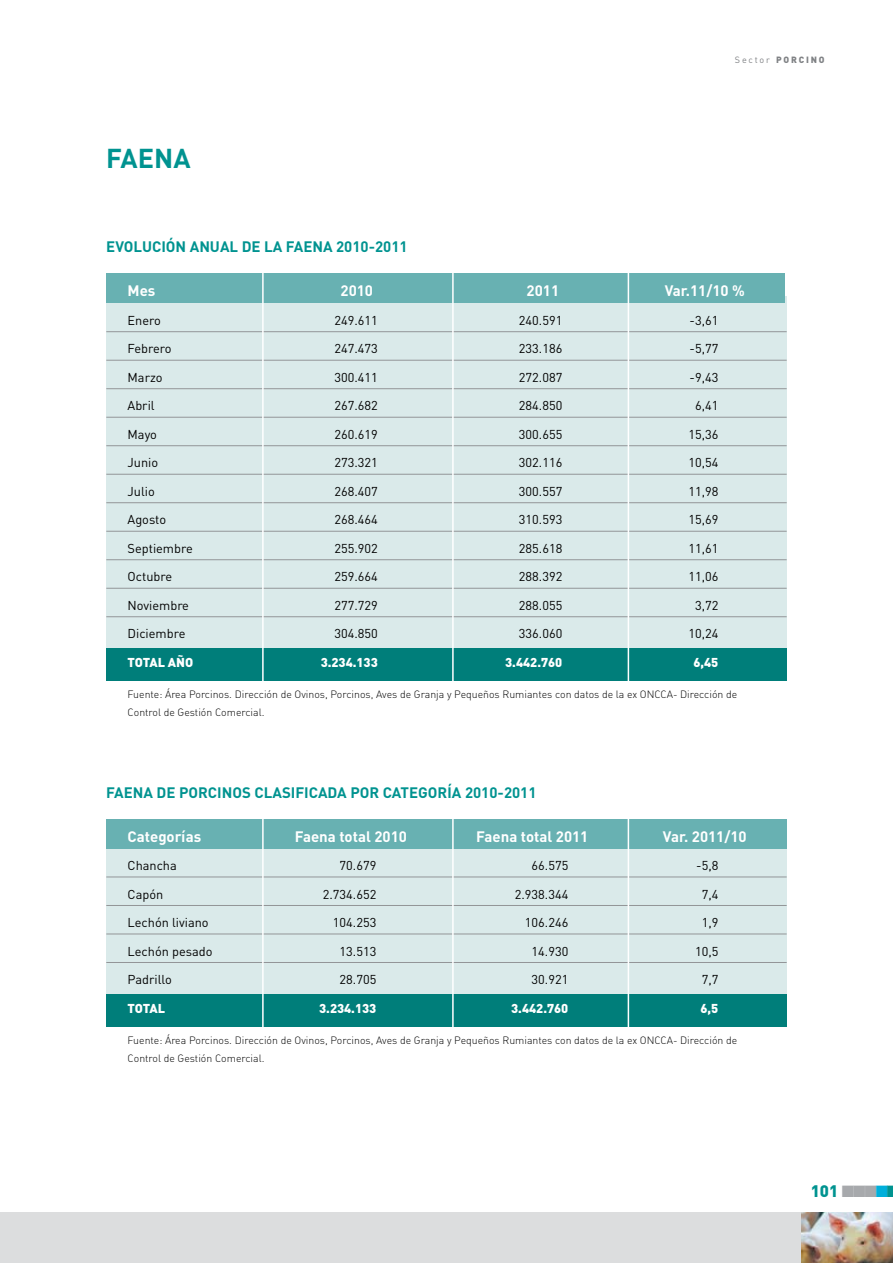
<style>
.page{position:relative;width:893px;height:1263px;background:#fff}
.page>*{position:absolute;margin:0;border:0;box-sizing:border-box;transform-origin:0 0}
.t1{font:700 27px "DIN";color:#009390}
.t2{font:900 16.5px "DIN";color:#009390}
.t3{font:700 15px "DIN";color:#009390}
.t4{font:700 15px "DIN";color:#fff}
.t5{font:12.75px "DIN";color:#000}
.t6{font:900 12.75px "DIN";color:#fff}
.t7{font:10.5px/18px "DIN Light Alternate";color:#000}
.t8{font:900 9px "DIN";letter-spacing:.2em;color:#808285}
.s1{font-weight:400}
.s2{color:#a7a9ac}
.s3{color:#00afdb}
</style>
<div class="page">
<div style="left:1px;top:1213px;width:892px;height:50px;background:#dcddde"></div>
<img style="left:802px;top:1213px;width:91px;height:50px">
<div style="left:106px;top:297px;width:681px;height:379px;background:#daeaea"></div>
<div style="left:106px;top:274px;width:679px;height:29px;background:#68b1b2"></div>
<div style="left:106px;top:649px;width:681px;height:32px;background:#007e7a"></div>
<hr style="left:106px;top:331px;width:681px;height:1px;background:#939598">
<hr style="left:106px;top:360px;width:681px;height:1px;background:#939598">
<hr style="left:106px;top:388px;width:681px;height:1px;background:#939598">
<hr style="left:106px;top:417px;width:681px;height:1px;background:#939598">
<hr style="left:106px;top:445px;width:681px;height:1px;background:#939598">
<hr style="left:106px;top:474px;width:681px;height:1px;background:#939598">
<hr style="left:106px;top:502px;width:681px;height:1px;background:#939598">
<hr style="left:106px;top:531px;width:681px;height:1px;background:#939598">
<hr style="left:106px;top:559px;width:681px;height:1px;background:#939598">
<hr style="left:106px;top:588px;width:681px;height:1px;background:#939598">
<hr style="left:106px;top:616px;width:681px;height:1px;background:#939598">
<hr style="left:628px;top:267px;width:1px;height:422px;background:#fff">
<hr style="left:262px;top:270px;width:2px;height:419px;background:#fff">
<hr style="left:452px;top:271px;width:2px;height:418px;background:#fff">
<div style="left:106px;top:842px;width:681px;height:163px;background:#daeaea"></div>
<div style="left:106px;top:819px;width:681px;height:29px;background:#68b1b2"></div>
<div style="left:106px;top:994px;width:681px;height:32px;background:#007e7a"></div>
<hr style="left:106px;top:876px;width:681px;height:1px;background:#939598">
<hr style="left:106px;top:905px;width:681px;height:1px;background:#939598">
<hr style="left:106px;top:933px;width:681px;height:1px;background:#939598">
<hr style="left:106px;top:962px;width:681px;height:1px;background:#939598">
<hr style="left:628px;top:813px;width:1px;height:226px;background:#fff">
<hr style="left:262px;top:814px;width:2px;height:225px;background:#fff">
<hr style="left:452px;top:815px;width:2px;height:224px;background:#fff">
<h1 class="t1" style="left:106px;top:141px;width:86px">faena</h1>
<p class="t8" style="left:735px;top:54px;width:91px"><span class="s1">Sector</span> PORCINO</p>
<p class="t3" style="left:106px;top:237px;width:303px">Evolución anual de la faena 2010-2011</p>
<p class="t4" style="left:128px;top:281px;width:29px">Mes</p>
<p class="t4" style="left:341px;top:281px;width:34px">2010</p>
<p class="t4" style="left:527px;top:281px;width:34px">2011</p>
<p class="t4" style="left:665px;top:281px;width:82px">Var.11/10 %</p>
<p class="t5" style="left:128px;top:312px;width:35px">Enero</p>
<p class="t5" style="left:334px;top:312px;width:45px">249.611</p>
<p class="t5" style="left:519px;top:312px;width:45px">240.591</p>
<p class="t5" style="left:690px;top:312px;width:30px">-3,61</p>
<p class="t5" style="left:128px;top:341px;width:46px">Febrero</p>
<p class="t5" style="left:334px;top:341px;width:45px">247.473</p>
<p class="t5" style="left:519px;top:341px;width:45px">233.186</p>
<p class="t5" style="left:690px;top:341px;width:30px">-5,77</p>
<p class="t5" style="left:128px;top:369px;width:37px">Marzo</p>
<p class="t5" style="left:334px;top:369px;width:45px">300.411</p>
<p class="t5" style="left:519px;top:369px;width:45px">272.087</p>
<p class="t5" style="left:690px;top:369px;width:30px">-9,43</p>
<p class="t5" style="left:128px;top:398px;width:29px">Abril</p>
<p class="t5" style="left:334px;top:398px;width:45px">267.682</p>
<p class="t5" style="left:519px;top:398px;width:45px">284.850</p>
<p class="t5" style="left:695px;top:398px;width:25px">6,41</p>
<p class="t5" style="left:128px;top:426px;width:31px">Mayo</p>
<p class="t5" style="left:334px;top:426px;width:45px">260.619</p>
<p class="t5" style="left:519px;top:426px;width:45px">300.655</p>
<p class="t5" style="left:688px;top:426px;width:31px">15,36</p>
<p class="t5" style="left:128px;top:455px;width:32px">Junio</p>
<p class="t5" style="left:334px;top:455px;width:45px">273.321</p>
<p class="t5" style="left:519px;top:455px;width:45px">302.116</p>
<p class="t5" style="left:688px;top:455px;width:31px">10,54</p>
<p class="t5" style="left:128px;top:483px;width:29px">Julio</p>
<p class="t5" style="left:334px;top:483px;width:45px">268.407</p>
<p class="t5" style="left:519px;top:483px;width:45px">300.557</p>
<p class="t5" style="left:688px;top:483px;width:31px">11,98</p>
<p class="t5" style="left:128px;top:512px;width:40px">Agosto</p>
<p class="t5" style="left:334px;top:512px;width:45px">268.464</p>
<p class="t5" style="left:519px;top:512px;width:45px">310.593</p>
<p class="t5" style="left:688px;top:512px;width:31px">15,69</p>
<p class="t5" style="left:128px;top:540px;width:67px">Septiembre</p>
<p class="t5" style="left:334px;top:540px;width:45px">255.902</p>
<p class="t5" style="left:519px;top:540px;width:45px">285.618</p>
<p class="t5" style="left:688px;top:540px;width:31px">11,61</p>
<p class="t5" style="left:128px;top:569px;width:46px">Octubre</p>
<p class="t5" style="left:334px;top:569px;width:45px">259.664</p>
<p class="t5" style="left:519px;top:569px;width:45px">288.392</p>
<p class="t5" style="left:688px;top:569px;width:31px">11,06</p>
<p class="t5" style="left:128px;top:597px;width:63px">Noviembre</p>
<p class="t5" style="left:334px;top:597px;width:45px">277.729</p>
<p class="t5" style="left:519px;top:597px;width:45px">288.055</p>
<p class="t5" style="left:695px;top:597px;width:25px">3,72</p>
<p class="t5" style="left:128px;top:626px;width:59px">Diciembre</p>
<p class="t5" style="left:334px;top:626px;width:45px">304.850</p>
<p class="t5" style="left:519px;top:626px;width:45px">336.060</p>
<p class="t5" style="left:688px;top:626px;width:31px">10,24</p>
<p class="t6" style="left:128px;top:654px;width:67px">TOTAL AÑO</p>
<p class="t6" style="left:321px;top:654px;width:59px">3.234.133</p>
<p class="t6" style="left:505px;top:654px;width:59px">3.442.760</p>
<p class="t6" style="left:693px;top:654px;width:26px">6,45</p>
<p class="t7" style="left:128px;top:685px;width:611px">Fuente: Área Porcinos. Dirección de Ovinos, Porcinos, Aves de Granja y Pequeños Rumiantes con datos de la ex ONCCA- Dirección de<br>Control de Gestión Comercial.</p>
<p class="t3" style="left:106px;top:783px;width:19px">FAENA</p>
<p class="t3" style="left:157px;top:783px;width:61px">DE PORCINOS</p>
<p class="t3" style="left:254px;top:783px;width:9px">CLASI</p>
<p class="t3" style="left:295px;top:783px;width:97px">FICADA POR CATE</p>
<p class="t3" style="left:418px;top:783px;width:120px">GORÍA 2010-2011</p>
<p class="t4" style="left:128px;top:826px;width:75px">Categorías</p>
<p class="t4" style="left:295px;top:826px;width:114px">Faena total 2010</p>
<p class="t4" style="left:476px;top:826px;width:155px">Faena total 2011 V</p>
<p class="t4" style="left:671px;top:826px;width:77px">ar. 2011/10</p>
<p class="t5" style="left:128px;top:858px;width:51px">Chancha</p>
<p class="t5" style="left:340px;top:858px;width:38px">70.679</p>
<p class="t5" style="left:532px;top:858px;width:38px">66.575</p>
<p class="t5" style="left:696px;top:858px;width:24px">-5,8</p>
<p class="t5" style="left:128px;top:886px;width:37px">Capón</p>
<p class="t5" style="left:323px;top:886px;width:55px">2.734.652</p>
<p class="t5" style="left:515px;top:886px;width:55px">2.938.344</p>
<p class="t5" style="left:702px;top:886px;width:18px">7,4</p>
<p class="t5" style="left:128px;top:915px;width:83px">Lechón liviano</p>
<p class="t5" style="left:333px;top:915px;width:45px">104.253</p>
<p class="t5" style="left:525px;top:915px;width:45px">106.246</p>
<p class="t5" style="left:702px;top:915px;width:18px">1,9</p>
<p class="t5" style="left:128px;top:943px;width:87px">Lechón pesado</p>
<p class="t5" style="left:340px;top:943px;width:38px">13.513</p>
<p class="t5" style="left:532px;top:943px;width:38px">14.930</p>
<p class="t5" style="left:695px;top:943px;width:25px">10,5</p>
<p class="t5" style="left:128px;top:972px;width:46px">Padrillo</p>
<p class="t5" style="left:340px;top:972px;width:38px">28.705</p>
<p class="t5" style="left:532px;top:972px;width:38px">30.921</p>
<p class="t5" style="left:702px;top:972px;width:18px">7,7</p>
<p class="t6" style="left:128px;top:999px;width:35px">TOTAL</p>
<p class="t6" style="left:319px;top:999px;width:59px">3.234.133</p>
<p class="t6" style="left:511px;top:999px;width:59px">3.442.760</p>
<p class="t6" style="left:700px;top:999px;width:19px">6,5</p>
<p class="t7" style="left:128px;top:1031px;width:611px">Fuente: Área Porcinos. Dirección de Ovinos, Porcinos, Aves de Granja y Pequeños Rumiantes con datos de la ex ONCCA- Dirección de<br>Control de Gestión Comercial.</p>
<p class="t2" style="left:811px;top:1180px;width:79px">101 <span class="s2">■■■</span><span class="s3">■</span></p>
</div>
